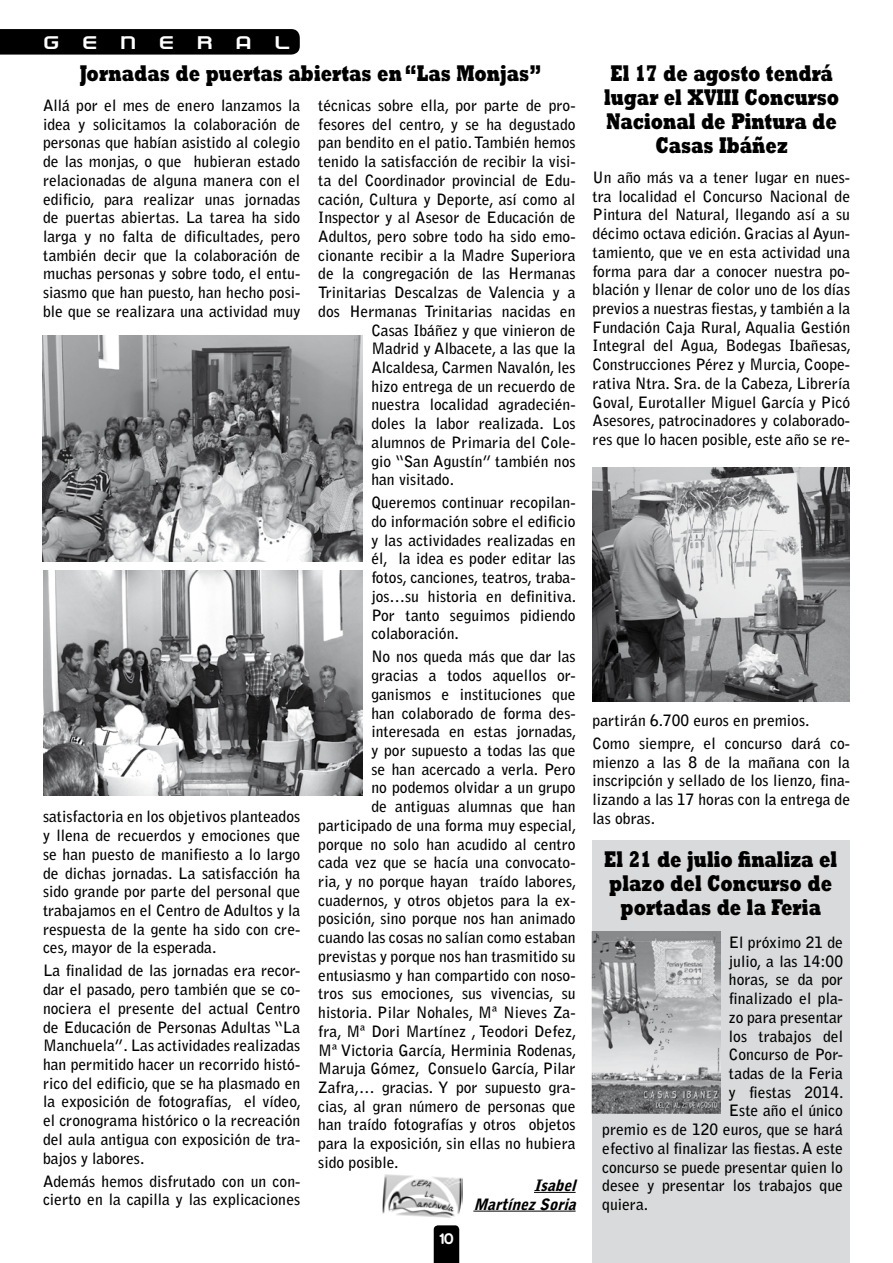
<style>
.page{position:relative;width:893px;height:1263px;background:#fff}
.page>*{position:absolute;margin:0;border:0;box-sizing:border-box;transform-origin:0 0}
.t1{font:24.75px "Empire Builder Document";letter-spacing:.75em;color:#fff;scale:1.18 1}
.t2{font:800 23.1px/24px "Rockwell";color:#000;text-align:center;scale:.71 1}
.t3{font:700 15.6px/18.8px "Bell Gothic Std";color:#000;text-align:justify}
.t4{font:italic 900 15.6px/18.8px "Bell Gothic Std";color:#000;text-align:right}
.t5{font:700 13.5px "Rocko FLF";color:#fff}
</style>
<div class="page">
<div style="left:593px;top:841px;width:257px;height:422px;background:#d9dadb"></div>
<svg style="left:0;top:29px;width:300px;height:26px"></svg>
<svg style="left:434px;top:1225px;width:25px;height:38px"></svg>
<hr style="left:534px;top:1192px;width:42px;height:1px;background:#000">
<hr style="left:473px;top:1211px;width:103px;height:1px;background:#000">
<img style="left:43px;top:336px;width:320px;height:225px">
<img style="left:43px;top:571px;width:320px;height:225px">
<img style="left:382px;top:1174px;width:81px;height:44px">
<img style="left:592px;top:468px;width:257px;height:234px">
<img style="left:592px;top:931px;width:128px;height:182px">
<h1 class="t1" style="left:43px;top:27px;width:212px">general</h1>
<h2 class="t2" style="left:80px;top:60px;width:651px">Jornadas de puertas abiertas en “Las Monjas”</h2>
<p class="t3" style="left:43px;top:96px;width:259px">Allá por el mes de enero lanzamos la idea y solicitamos la colaboración de personas que habían asistido al colegio de las monjas, o que hubieran estado relacionadas de alguna manera con el edificio, para realizar unas jornadas de puertas abiertas. La tarea ha sido larga y no falta de dificultades, pero también decir que la colaboración de muchas personas y sobre todo, el entu&shy;siasmo que han puesto, han hecho posi&shy;ble que se realizara una actividad muy</p>
<p class="t3" style="left:318px;top:96px;width:259px">técnicas sobre ella, por parte de pro-</p>
<p class="t3" style="left:318px;top:115px;width:259px">fesores del centro, y se ha degustado</p>
<p class="t3" style="left:318px;top:133px;width:259px">pan bendito en el patio. También hemos</p>
<p class="t3" style="left:318px;top:152px;width:259px">tenido la satisfacción de recibir la visi-</p>
<p class="t3" style="left:318px;top:171px;width:259px">ta del Coordinador provincial de Edu-</p>
<p class="t3" style="left:318px;top:190px;width:259px">cación, Cultura y Deporte, así como al</p>
<p class="t3" style="left:318px;top:208px;width:259px">Inspector y al Asesor de Educación de</p>
<p class="t3" style="left:318px;top:227px;width:259px">Adultos, pero sobre todo ha sido emo-</p>
<p class="t3" style="left:318px;top:246px;width:259px">cionante recibir a la Madre Superiora</p>
<p class="t3" style="left:318px;top:264px;width:259px">de la congregación de las Hermanas</p>
<p class="t3" style="left:318px;top:283px;width:259px">Trinitarias Descalzas de Valencia y a</p>
<p class="t3" style="left:318px;top:302px;width:259px">dos Hermanas Trinitarias nacidas en</p>
<p class="t3" style="left:371px;top:321px;width:206px">Casas Ibáñez y que vinieron de</p>
<p class="t3" style="left:371px;top:339px;width:206px">Madrid y Albacete, a las que la</p>
<p class="t3" style="left:371px;top:358px;width:206px">Alcaldesa, Carmen Navalón, les</p>
<p class="t3" style="left:371px;top:377px;width:206px">hizo entrega de un recuerdo de</p>
<p class="t3" style="left:371px;top:395px;width:206px">nuestra localidad agradecién-</p>
<p class="t3" style="left:371px;top:414px;width:206px">doles la labor realizada. Los</p>
<p class="t3" style="left:371px;top:433px;width:206px">alumnos de Primaria del Cole-</p>
<p class="t3" style="left:371px;top:452px;width:206px">gio “San Agustín” también nos</p>
<p class="t3" style="left:371px;top:470px;width:84px">han visitado.</p>
<p class="t3" style="left:371px;top:493px;width:206px">Queremos continuar recopilan&shy;do información sobre el edificio y las actividades realizadas en él, la idea es poder editar las fotos, canciones, teatros, traba&shy;jos…su historia en definitiva.<br>Por tanto seguimos pidiendo colaboración.</p>
<p class="t3" style="left:371px;top:647px;width:206px">No nos queda más que dar las</p>
<p class="t3" style="left:371px;top:666px;width:206px">gracias a todos aquellos or-</p>
<p class="t3" style="left:371px;top:685px;width:206px">ganismos e instituciones que</p>
<p class="t3" style="left:371px;top:703px;width:206px">han colaborado de forma des-</p>
<p class="t3" style="left:371px;top:722px;width:207px">interesada en estas jornadas,</p>
<p class="t3" style="left:371px;top:741px;width:206px">y por supuesto a todas las que</p>
<p class="t3" style="left:371px;top:760px;width:206px">se han acercado a verla. Pero</p>
<p class="t3" style="left:371px;top:778px;width:206px">no podemos olvidar a un grupo</p>
<p class="t3" style="left:371px;top:797px;width:206px">de antiguas alumnas que han</p>
<p class="t3" style="left:318px;top:816px;width:260px">participado de una forma muy especial,</p>
<p class="t3" style="left:318px;top:835px;width:259px">porque no solo han acudido al centro</p>
<p class="t3" style="left:318px;top:853px;width:259px">cada vez que se hacía una convocato-</p>
<p class="t3" style="left:318px;top:872px;width:260px">ria, y no porque hayan traído labores,</p>
<p class="t3" style="left:318px;top:891px;width:259px">cuadernos, y otros objetos para la ex-</p>
<p class="t3" style="left:318px;top:909px;width:259px">posición, sino porque nos han animado</p>
<p class="t3" style="left:318px;top:928px;width:259px">cuando las cosas no salían como estaban</p>
<p class="t3" style="left:318px;top:947px;width:259px">previstas y porque nos han trasmitido su</p>
<p class="t3" style="left:318px;top:966px;width:259px">entusiasmo y han compartido con noso-</p>
<p class="t3" style="left:318px;top:984px;width:259px">tros sus emociones, sus vivencias, su</p>
<p class="t3" style="left:318px;top:1003px;width:259px">historia. Pilar Nohales, Mª Nieves Za-</p>
<p class="t3" style="left:318px;top:1022px;width:260px">fra, Mª Dori Martínez , Teodori Defez,</p>
<p class="t3" style="left:318px;top:1040px;width:260px">Mª Victoria García, Herminia Rodenas,</p>
<p class="t3" style="left:318px;top:1059px;width:259px">Maruja Gómez, Consuelo García, Pilar</p>
<p class="t3" style="left:318px;top:1078px;width:259px">Zafra,… gracias. Y por supuesto gra-</p>
<p class="t3" style="left:318px;top:1097px;width:259px">cias, al gran número de personas que</p>
<p class="t3" style="left:318px;top:1115px;width:259px">han traído fotografías y otros objetos</p>
<p class="t3" style="left:318px;top:1134px;width:259px">para la exposición, sin ellas no hubiera</p>
<p class="t3" style="left:318px;top:1153px;width:82px">sido posible.</p>
<p class="t4" style="left:473px;top:1176px;width:109px">Isabel<br>MartínezSoria</p>
<p class="t3" style="left:43px;top:807px;width:259px">satisfactoria en los objetivos planteados y llena de recuerdos y emociones que se han puesto de manifiesto a lo largo de dichas jornadas. La satisfacción ha sido grande por parte del personal que trabajamos en el Centro de Adultos y la respuesta de la gente ha sido con cre&shy;ces, mayor de la esperada.</p>
<p class="t3" style="left:43px;top:961px;width:260px">La finalidad de las jornadas era recor&shy;dar el pasado, pero también que se co&shy;nociera el presente del actual Centro de Educación de Personas Adultas “La Manchuela”. Las actividades realizadas han permitido hacer un recorrido histó&shy;rico del edificio, que se ha plasmado en la exposición de fotografías, el vídeo, el cronograma histórico o la recreación del aula antigua con exposición de tra&shy;bajos y labores.</p>
<p class="t3" style="left:43px;top:1171px;width:259px">Además hemos disfrutado con un con&shy;cierto en la capilla y las explicaciones</p>
<p class="t5" style="left:439px;top:1230px;width:16px">10</p>
<h2 class="t2" style="left:604px;top:60px;width:333px">El 17 de agosto tendrá lugar el XVIII Concurso<br>Nacional de Pintura de<br>Casas Ibáñez</h2>
<p class="t3" style="left:593px;top:168px;width:260px">Un año más va a tener lugar en nues&shy;tra localidad el Concurso Nacional de Pintura del Natural, llegando así a su décimo octava edición. Gracias al Ayun&shy;tamiento, que ve en esta actividad una forma para dar a conocer nuestra po&shy;blación y llenar de color uno de los días previos a nuestras fiestas, y también a la Fundación Caja Rural, Aqualia Gestión Integral del Agua, Bodegas Ibañesas, Construcciones Pérez y Murcia, Coope&shy;rativa Ntra. Sra. de la Cabeza, Librería Goval, Eurotaller Miguel García y Picó Asesores, patrocinadores y colaborado&shy;res que lo hacen posible, este año se re-</p>
<p class="t3" style="left:593px;top:709px;width:259px;line-height:23px">partirán 6.700 euros en premios.<br>Como siempre, el concurso dará co-</p>
<p class="t3" style="left:593px;top:753px;width:259px">mienzo a las 8 de la mañana con la inscripción y sellado de los lienzo, fina&shy;lizando a las 17 horas con la entrega de las obras.</p>
<h2 class="t2" style="left:604px;top:847px;width:330px">El 21 de julio finaliza el plazo del Concurso de portadas de la Feria</h2>
<p class="t3" style="left:729px;top:933px;width:116px">El próximo 21 de</p>
<p class="t3" style="left:729px;top:952px;width:116px">julio, a las 14:00</p>
<p class="t3" style="left:729px;top:970px;width:116px">horas, se da por</p>
<p class="t3" style="left:729px;top:989px;width:116px">finalizado el pla-</p>
<p class="t3" style="left:729px;top:1008px;width:116px">zo para presentar</p>
<p class="t3" style="left:729px;top:1026px;width:116px">los trabajos del</p>
<p class="t3" style="left:729px;top:1045px;width:116px">Concurso de Por-</p>
<p class="t3" style="left:729px;top:1064px;width:116px">tadas de la Feria</p>
<p class="t3" style="left:729px;top:1083px;width:116px">y fiestas 2014.</p>
<p class="t3" style="left:729px;top:1101px;width:116px">Este año el único</p>
<p class="t3" style="left:602px;top:1120px;width:242px">premio es de 120 euros, que se hará</p>
<p class="t3" style="left:602px;top:1139px;width:242px">efectivo al finalizar las fiestas. A este</p>
<p class="t3" style="left:602px;top:1158px;width:242px">concurso se puede presentar quien lo</p>
<p class="t3" style="left:602px;top:1176px;width:242px">desee y presentar los trabajos que</p>
<p class="t3" style="left:602px;top:1195px;width:47px">quiera.</p>
</div>
